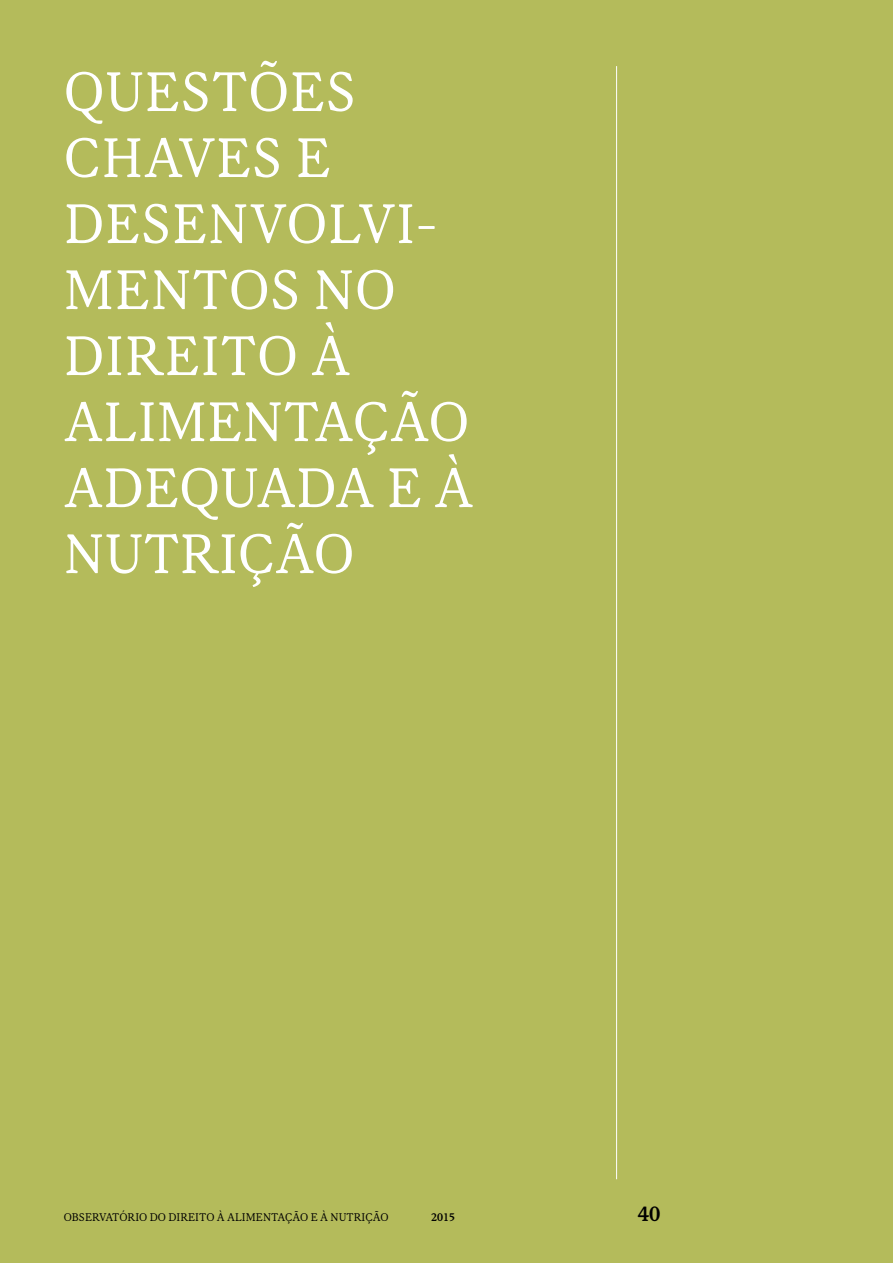
<style>
.page{position:relative;width:893px;height:1263px;background:#b4bb5b}
.page>*{position:absolute;margin:0;border:0;box-sizing:border-box;transform-origin:0 0}
.t1{font:60px/66px "Korpus A";letter-spacing:.01em;color:#fff}
.t2{font:22.5px "Korpus C";color:#000}
.t3{font:12px "Korpus A";color:#000}
.t4{font:12px "Korpus C";color:#000}
</style>
<div class="page">
<hr style="left:616px;top:66px;width:1px;height:1113px;background:#fff">
<p class="t1" style="left:64px;top:59px;width:411px">QUESTÕES<br>CHAVES E<br>DESENVOLVI-<br>MENTOS NO<br>DIREITO À<br>ALIMENTAÇÃO<br>ADEQUADA E À<br>NUTRIÇÃO</p>
<p class="t3" style="left:64px;top:1210px;width:326px">OBSERVATÓRIO DO DIREITO À ALIMENTAÇÃO E À NUTRIÇÃO</p>
<p class="t4" style="left:431px;top:1210px;width:25px">2015</p>
<p class="t2" style="left:638px;top:1201px;width:24px">40</p>
</div>
